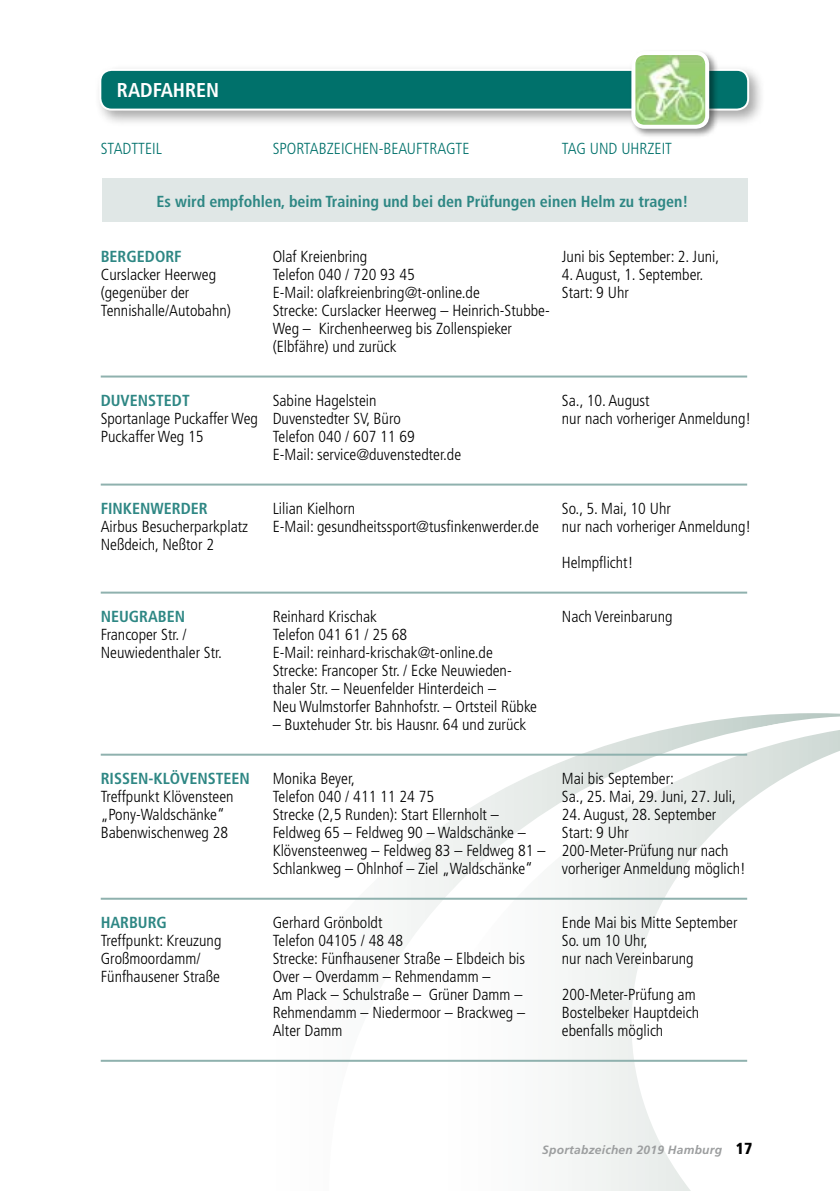
<style>
.page{position:relative;width:840px;height:1191px;background:#fff}
.page>*{position:absolute;margin:0;border:0;box-sizing:border-box;transform-origin:0 0}
.t1{font:700 condensed 20px "Frutiger";color:#fff}
.t2{font:300 condensed 16px/18px "Frutiger";color:#000}
.t3{font:700 condensed 16px "Frutiger";color:#2e8784}
.t4{font:300 condensed 16px "Frutiger";color:#00716b}
.t5{font:900 condensed 16px "Frutiger";color:#000}
.t6{font:italic 700 12px "Frutiger";letter-spacing:.02em;color:#9c9e9f}
</style>
<div class="page">
<svg style="left:329px;top:716px;width:510px;height:346px"></svg>
<svg style="left:395px;top:730px;width:444px;height:461px"></svg>
<hr style="left:101px;top:375px;width:645px;height:2px;background:#8fb1ae">
<hr style="left:101px;top:483px;width:645px;height:2px;background:#8fb1ae">
<hr style="left:101px;top:591px;width:645px;height:2px;background:#8fb1ae">
<hr style="left:101px;top:753px;width:645px;height:2px;background:#8fb1ae">
<hr style="left:101px;top:897px;width:645px;height:2px;background:#8fb1ae">
<hr style="left:101px;top:1059px;width:645px;height:2px;background:#8fb1ae">
<div style="left:102px;top:179px;width:644px;height:43px;background:#e0e7e6"></div>
<div style="left:94px;top:64px;width:671px;height:63px;background:#000;opacity:.35"></div>
<div style="left:100px;top:70px;width:647px;height:40px;background:#00716b;border-radius:11px"></div>
<div style="left:99px;top:69px;width:649px;height:42px;border:2px solid #fff;border-radius:11px"></div>
<div style="left:628px;top:49px;width:90px;height:90px;background:#000;opacity:.46"></div>
<img style="left:633px;top:53px;width:73px;height:74px">
<div style="left:631px;top:51px;width:77px;height:78px;border:4px solid #fff;border-radius:11px"></div>
<p class="t1" style="left:117px;top:78px;width:104px">RADFAHREN</p>
<p class="t4" style="left:101px;top:139px;width:15px">Stadtteil</p>
<p class="t4" style="left:272px;top:139px;width:16px">Sportabzeichen</p>
<p class="t4" style="left:378px;top:139px;width:22px">-Beauftragte</p>
<p class="t4" style="left:561px;top:139px;width:38px">Tag und</p>
<p class="t4" style="left:621px;top:139px;width:17px">Uhrzeit</p>
<p class="t3" style="left:156px;top:192px;width:533px">Es wird empfohlen, beim Training und bei den Prüfungen einen Helm zu tragen!</p>
<p class="t3" style="left:101px;top:247px;width:82px">BERGEDORF</p>
<p class="t2" style="left:101px;top:265px;width:132px">Curslacker Heerweg (gegenüber der<br>Tennishalle/Autobahn)</p>
<p class="t3" style="left:101px;top:391px;width:81px">Duvenstedt</p>
<p class="t2" style="left:101px;top:409px;width:159px">Sportanlage Puckaffer Weg<br>Puckaffer Weg 15</p>
<p class="t2" style="left:272px;top:247px;width:278px">Olaf Kreienbring<br>Telefon 040 / 720 93 45<br>E-Mail: olafkreienbring@t-online.de<br>Strecke: Curslacker Heerweg – Heinrich-Stubbe-<br>Weg – Kirchenheerweg bis Zollenspieker (Elbfähre) und zurück</p>
<p class="t2" style="left:272px;top:391px;width:190px">Sabine Hagelstein<br>Duvenstedter SV, Büro<br>Telefon 040 / 607 11 69<br>E-Mail: service@duvenstedter.de</p>
<p class="t2" style="left:561px;top:247px;width:159px">Juni bis September: 2. Juni,</p>
<p class="t2" style="left:561px;top:265px;width:143px">4. August, 1. September.<br>Start: 9 Uhr</p>
<p class="t2" style="left:561px;top:391px;width:191px">Sa., 10. August<br>nur nach vorheriger Anmeldung!</p>
<p class="t3" style="left:101px;top:499px;width:108px">FINKENWERDER</p>
<p class="t2" style="left:101px;top:517px;width:149px">Airbus Besucherparkplatz<br>Neßdeich, Neßtor 2</p>
<p class="t3" style="left:101px;top:607px;width:86px">NEUGRABEN</p>
<p class="t2" style="left:101px;top:625px;width:123px">Francoper Str. /<br>Neuwiedenthaler Str.</p>
<p class="t2" style="left:272px;top:499px;width:267px">Lilian Kielhorn<br>E-Mail: gesundheitssport@tusfinkenwerder.de</p>
<p class="t2" style="left:272px;top:607px;width:266px">Reinhard Krischak<br>Telefon 041 61 / 25 68<br>E-Mail: reinhard-krischak@t-online.de Strecke: Francoper Str. / Ecke Neuwieden&shy;thaler Str. – Neuenfelder Hinterdeich –<br>Neu Wulmstorfer Bahnhofstr. – Ortsteil Rübke</p>
<p class="t2" style="left:272px;top:715px;width:255px">– Buxtehuder Str. bis Hausnr. 64 und zurück</p>
<p class="t2" style="left:561px;top:499px;width:191px">So., 5. Mai, 10 Uhr<br>nur nach vorheriger Anmeldung!</p>
<p class="t2" style="left:561px;top:553px;width:73px">Helmpflicht!</p>
<p class="t2" style="left:561px;top:607px;width:112px">Nach Vereinbarung</p>
<p class="t3" style="left:101px;top:769px;width:151px">RISSEN-KLÖVENSTEEN</p>
<p class="t2" style="left:101px;top:787px;width:134px">Treffpunkt Klövensteen „Pony-Waldschänke“<br>Babenwischenweg 28</p>
<p class="t3" style="left:101px;top:913px;width:57px">Harburg</p>
<p class="t2" style="left:101px;top:931px;width:122px">Treffpunkt: Kreuzung<br>Großmoordamm/<br>Fünfhausener Straße</p>
<p class="t2" style="left:272px;top:769px;width:274px">Monika Beyer,<br>Telefon 040 / 411 11 24 75<br>Strecke (2,5 Runden): Start Ellernholt – Feldweg 65 – Feldweg 90 – Waldschänke – Klövensteenweg – Feldweg 83 – Feldweg 81 – Schlankweg – Ohlnhof – Ziel „Waldschänke“</p>
<p class="t2" style="left:272px;top:913px;width:254px">Gerhard Grönboldt<br>Telefon 04105 / 48 48<br>Strecke: Fünfhausener Straße – Elbdeich bis<br>Over – Overdamm – Rehmendamm –<br>Am Plack – Schulstraße – Grüner Damm –<br>Rehmendamm – Niedermoor – Brackweg –<br>Alter Damm</p>
<p class="t2" style="left:561px;top:769px;width:175px">Mai bis September:<br>Sa., 25. Mai, 29. Juni, 27. Juli,</p>
<p class="t2" style="left:561px;top:805px;width:185px">24. August, 28. September<br>Start: 9 Uhr<br>200-Meter-Prüfung nur nach vorheriger Anmeldung möglich!</p>
<p class="t2" style="left:561px;top:913px;width:177px">Ende Mai bis Mitte September<br>So. um 10 Uhr,<br>nur nach Vereinbarung</p>
<p class="t2" style="left:561px;top:985px;width:139px">200-Meter-Prüfung am<br>Bostelbeker Hauptdeich ebenfalls möglich</p>
<p class="t6" style="left:542px;top:1143px;width:181px">Sportabzeichen 2019 Hamburg</p>
<p class="t5" style="left:735px;top:1139px;width:18px">17</p>
</div>
